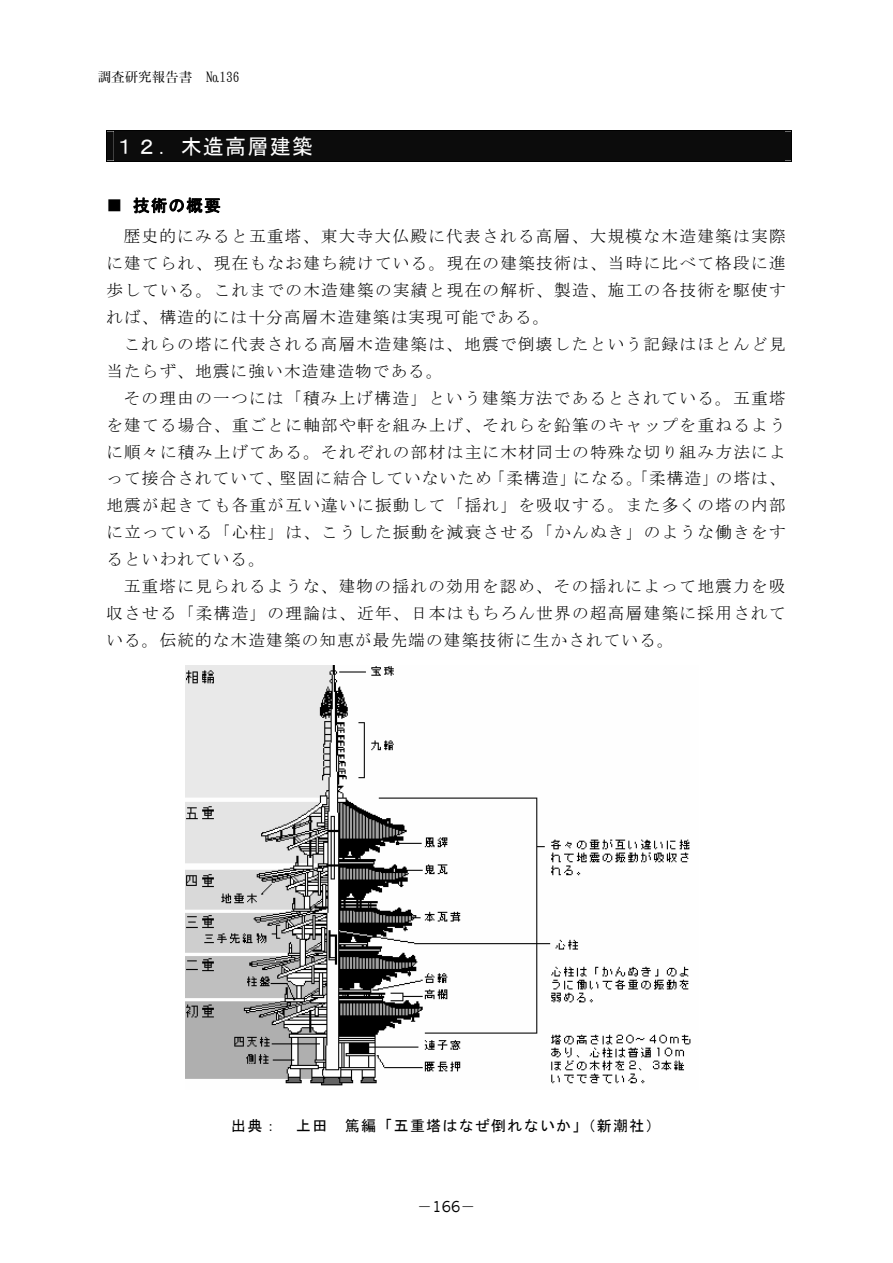
<style>
.page{position:relative;width:893px;height:1263px;background:#fff}
.page>*{position:absolute;margin:0;border:0;box-sizing:border-box;transform-origin:0 0}
.t1{font:21px "MS Gothic";letter-spacing:.055em;color:#fff}
.t2{font:16.5px/27px "MS Mincho";letter-spacing:.075em;color:#000;text-align:justify}
.t3{font:16.5px "MS Gothic";letter-spacing:.075em;color:#000}
.t4{font:15px "MS Gothic";letter-spacing:.085em;color:#000}
.t5{font:15px "News Gothic";color:#000}
.t6{font:13.5px "Motoya Mincho W3 90 ms RKSJ H";color:#000}
.s1{font-family:"MS Mincho"}
</style>
<div class="page">
<div style="left:106px;top:130px;width:686px;height:32px;background:#0c0c0c"></div>
<img style="left:185px;top:666px;width:506px;height:420px">
<p class="t6" style="left:98px;top:70px;width:143px">調査研究報告書　№136</p>
<p class="t1" style="left:114px;top:136px;width:201px">１２．木造高層建築</p>
<p class="t3" style="left:106px;top:197px;width:116px">■ 技術の概要</p>
<p class="t2" style="left:106px;top:222px;width:681px;text-indent:17px">歴史的にみると五重塔、東大寺大仏殿に代表される高層、大規模な木造建築は実際に建てられ、現在もなお建ち続けている。現在の建築技術は、当時に比べて格段に進歩している。これまでの木造建築の実績と現在の解析、製造、施工の各技術を駆使すれば、構造的には十分高層木造建築は実現可能である。</p>
<p class="t2" style="left:106px;top:330px;width:681px;text-indent:17px">これらの塔に代表される高層木造建築は、地震で倒壊したという記録はほとんど見当たらず、地震に強い木造建造物である。</p>
<p class="t2" style="left:106px;top:384px;width:681px;text-indent:17px">その理由の一つには「積み上げ構造」という建築方法であるとされている。五重塔を建てる場合、重ごとに軸部や軒を組み上げ、それらを鉛筆のキャップを重ねるように順々に積み上げてある。それぞれの部材は主に木材同士の特殊な切り組み方法によって接合されていて、堅固に結合していないため「柔構造」になる。「柔構造」の塔は、地震が起きても各重が互い違いに振動して「揺れ」を吸収する。また多くの塔の内部に立っている「心柱」は、こうした振動を減衰させる「かんぬき」のような働きをするといわれている。</p>
<p class="t2" style="left:106px;top:573px;width:681px;text-indent:17px">五重塔に見られるような、建物の揺れの効用を認め、その揺れによって地震力を吸収させる「柔構造」の理論は、近年、日本はもちろん世界の超高層建築に採用されている。伝統的な木造建築の知恵が最先端の建築技術に生かされている。</p>
<p class="t4" style="left:231px;top:1118px;width:431px">出典： 上田 篤編「五重塔はなぜ倒れないか」（新潮社）</p>
<p class="t5" style="left:417px;top:1197px;width:60px"><span class="s1">－</span>166<span class="s1">－</span></p>
</div>
